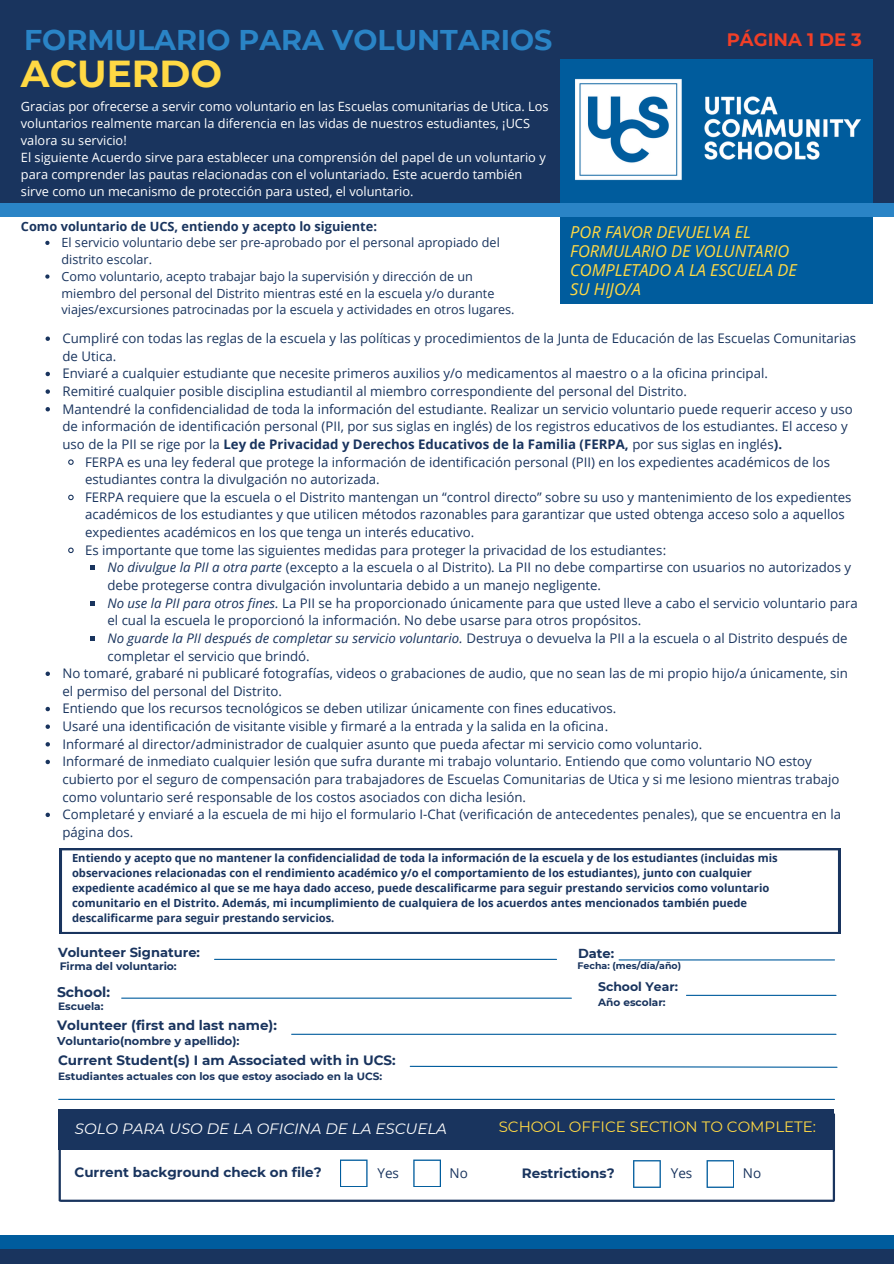
<style>
.page{position:relative;width:894px;height:1264px;background:#fff}
.page>*{position:absolute;margin:0;border:0;box-sizing:border-box;transform-origin:0 0}
.t1{font:700 37.5px "Montserrat";color:#ffd944}
.t2{font:700 28.5px "Montserrat";color:#2a84c6}
.t3{font:700 18px "Montserrat";color:#f23f27}
.t4{font:italic 16.5px/19px "Open Sans";color:#ffd944}
.t5{font:italic 15px "Montserrat";color:#fff}
.t6{font:15px "Montserrat";color:#ffd944}
.t7{font:700 13.95px "Montserrat";color:#19345e}
.t8{font:700 13.5px "Montserrat";color:#19345e}
.t9{font:13.5px "Open Sans";color:#19345e}
.t10{font:13.2px/17.7px "Open Sans";color:#19345e}
.t11{font:700 13.05px "Montserrat";color:#19345e}
.t12{font:12.75px/17.1px "Open Sans";color:#fff}
.t13{font:700 12.75px "Open Sans";color:#19345e}
.t14{font:12.6px/16.8px "Open Sans";color:#19345e}
.t15{font:700 12.45px "Montserrat";color:#19345e}
.t16{font:700 11.4px "Montserrat";color:#19345e}
.t17{font:700 11.25px/14.9px "Open Sans";color:#19345e}
.t18{font:700 10.8px "Montserrat";color:#19345e}
.t19{font:700 10.65px "Montserrat";color:#19345e}
.t20{font:700 10.5px "Montserrat";color:#19345e}
.t21{font:700 9.45px "Montserrat";color:#19345e}
.s1{font-weight:700}
.s2{font-style:italic}
</style>
<div class="page">
<div style="left:0;top:0;width:893px;height:215px;background:#19345e"></div>
<div style="left:559px;top:59px;width:313px;height:244px;background:#005c9d"></div>
<div style="left:0;top:1248px;width:893px;height:15px;background:#19345e"></div>
<div style="left:0;top:1234px;width:893px;height:14px;background:#005c9d"></div>
<img style="left:559px;top:59px;width:314px;height:144px">
<div style="left:0;top:203px;width:893px;height:14px;background:#2a84c6"></div>
<svg style="left:46px;top:336px;width:4px;height:5px"></svg>
<svg style="left:46px;top:372px;width:4px;height:4px"></svg>
<svg style="left:46px;top:389px;width:4px;height:5px"></svg>
<svg style="left:46px;top:407px;width:4px;height:4px"></svg>
<svg style="left:68px;top:459px;width:6px;height:6px"></svg>
<svg style="left:68px;top:494px;width:6px;height:7px"></svg>
<svg style="left:68px;top:547px;width:6px;height:7px"></svg>
<svg style="left:91px;top:565px;width:4px;height:5px"></svg>
<svg style="left:91px;top:601px;width:4px;height:4px"></svg>
<svg style="left:91px;top:636px;width:4px;height:4px"></svg>
<svg style="left:46px;top:671px;width:4px;height:5px"></svg>
<svg style="left:46px;top:707px;width:4px;height:4px"></svg>
<svg style="left:46px;top:724px;width:4px;height:5px"></svg>
<svg style="left:46px;top:742px;width:4px;height:4px"></svg>
<svg style="left:46px;top:759px;width:4px;height:5px"></svg>
<svg style="left:46px;top:812px;width:4px;height:5px"></svg>
<div style="left:59px;top:1108px;width:774px;height:41px;background:#19345e"></div>
<hr style="left:59px;top:1114px;width:2px;height:86px;background:#19345e">
<hr style="left:61px;top:1199px;width:772px;height:2px;background:#19345e">
<hr style="left:832px;top:1114px;width:2px;height:85px;background:#19345e">
<svg style="left:340px;top:1159px;width:27px;height:28px"></svg>
<svg style="left:413px;top:1159px;width:28px;height:28px"></svg>
<svg style="left:633px;top:1160px;width:27px;height:27px"></svg>
<svg style="left:706px;top:1160px;width:28px;height:27px"></svg>
<hr style="left:122px;top:997px;width:449px;height:1px;background:#005c9d">
<hr style="left:214px;top:958px;width:342px;height:1px;background:#005c9d">
<hr style="left:619px;top:959px;width:215px;height:1px;background:#005c9d">
<hr style="left:686px;top:994px;width:149px;height:1px;background:#005c9d">
<hr style="left:291px;top:1033px;width:544px;height:1px;background:#005c9d">
<svg style="left:409px;top:1065px;width:428px;height:3px"></svg>
<hr style="left:59px;top:1098px;width:775px;height:1px;background:#005c9d">
<svg style="left:60px;top:848px;width:779px;height:85px"></svg>
<svg style="left:45px;top:241px;width:4px;height:4px"></svg>
<svg style="left:45px;top:274px;width:4px;height:5px"></svg>
<p class="t2" style="left:24px;top:22px;width:529px">FORMULARIO PARA VOLUNTARIOS</p>
<p class="t1" style="left:21px;top:51px;width:203px">ACUERDO</p>
<p class="t12" style="left:21px;top:98px;width:529px">Gracias por ofrecerse a servir como voluntario en las Escuelas comunitarias de Utica. Los voluntarios realmente marcan la diferencia en las vidas de nuestros estudiantes, ¡UCS valora su servicio!</p>
<p class="t12" style="left:21px;top:149px;width:526px">El siguiente Acuerdo sirve para establecer una comprensión del papel de un voluntario y para comprender las pautas relacionadas con el voluntariado. Este acuerdo también sirve como un mecanismo de protección para usted, el voluntario.</p>
<p class="t13" style="left:21px;top:217px;width:357px">Como voluntario de UCS, entiendo y acepto lo siguiente:</p>
<p class="t14" style="left:61px;top:234px;width:439px">El servicio voluntario debe ser pre-aprobado por el personal apropiado del distrito escolar.</p>
<p class="t14" style="left:61px;top:267px;width:454px">Como voluntario, acepto trabajar bajo la supervisión y dirección de un miembro del personal del Distrito mientras esté en la escuela y/o durante viajes/excursiones patrocinadas por la escuela y actividades en otros lugares.</p>
<p class="t3" style="left:726px;top:28px;width:137px">PÁGINA 1 DE 3</p>
<p class="t4" style="left:570px;top:222px;width:228px">POR FAVOR DEVUELVA EL<br>FORMULARIO DE VOLUNTARIO<br>COMPLETADO A LA ESCUELA DE<br>SU HIJO/A</p>
<h3 class="t10" style="left:62px;top:329px;width:794px">Cumpliré con todas las reglas de la escuela y las políticas y procedimientos de la Junta de Educación de las Escuelas Comunitarias de Utica.</h3>
<p class="t10" style="left:62px;top:364px;width:706px">Enviaré a cualquier estudiante que necesite primeros auxilios y/o medicamentos al maestro o a la oficina principal.</p>
<h1 class="t10" style="left:62px;top:382px;width:625px">Remitiré cualquier posible disciplina estudiantil al miembro correspondiente del personal del Distrito.</h1>
<h4 class="t10" style="left:62px;top:399px;width:791px">Mantendré la confidencialidad de toda la información del estudiante. Realizar un servicio voluntario puede requerir acceso y uso de información de identificación personal (PII, por sus siglas en inglés) de los registros educativos de los estudiantes. El acceso y uso de la PII se rige por la <span class="s1">Ley de Privacidad y Derechos Educativos de la Familia (FERPA,</span> por sus siglas en inglés<span class="s1">).</span></h4>
<p class="t10" style="left:85px;top:452px;width:746px">FERPA es una ley federal que protege la información de identificación personal (PII) en los expedientes académicos de los estudiantes contra la divulgación no autorizada.</p>
<p class="t10" style="left:85px;top:488px;width:767px">FERPA requiere que la escuela o el Distrito mantengan un “control directo” sobre su uso y mantenimiento de los expedientes académicos de los estudiantes y que utilicen métodos razonables para garantizar que usted obtenga acceso solo a aquellos expedientes académicos en los que tenga un interés educativo.</p>
<p class="t10" style="left:85px;top:541px;width:582px">Es importante que tome las siguientes medidas para proteger la privacidad de los estudiantes:</p>
<p class="t10" style="left:107px;top:558px;width:745px"><span class="s2">No divulgue la PII a otra parte</span> (excepto a la escuela o al Distrito). La PII no debe compartirse con usuarios no autorizados y debe protegerse contra divulgación involuntaria debido a un manejo negligente.</p>
<p class="t10" style="left:107px;top:593px;width:751px"><span class="s2">No use la PII para otros fines.</span> La PII se ha proporcionado únicamente para que usted lleve a cabo el servicio voluntario para el cual la escuela le proporcionó la información. No debe usarse para otros propósitos.</p>
<p class="t10" style="left:107px;top:629px;width:741px"><span class="s2">No guarde la PII después de completar su servicio voluntario.</span> Destruya o devuelva la PII a la escuela o al Distrito después de completar el servicio que brindó.</p>
<p class="t10" style="left:62px;top:664px;width:786px">No tomaré, grabaré ni publicaré fotografías, videos o grabaciones de audio, que no sean las de mi propio hijo/a únicamente, sin el permiso del personal del Distrito.</p>
<p class="t10" style="left:62px;top:699px;width:555px">Entiendo que los recursos tecnológicos se deben utilizar únicamente con fines educativos.</p>
<p class="t10" style="left:62px;top:717px;width:547px">Usaré una identificación de visitante visible y firmaré a la entrada y la salida en la oficina.</p>
<p class="t10" style="left:62px;top:734px;width:641px">Informaré al director/administrador de cualquier asunto que pueda afectar mi servicio como voluntario.</p>
<p class="t10" style="left:62px;top:752px;width:778px">Informaré de inmediato cualquier lesión que sufra durante mi trabajo voluntario. Entiendo que como voluntario NO estoy cubierto por el seguro de compensación para trabajadores de Escuelas Comunitarias de Utica y si me lesiono mientras trabajo como voluntario seré responsable de los costos asociados con dicha lesión.</p>
<p class="t10" style="left:62px;top:805px;width:780px">Completaré y enviaré a la escuela de mi hijo el formulario I-Chat (verificación de antecedentes penales), que se encuentra en la página dos.</p>
<h5 class="t17" style="left:72px;top:850px;width:707px">Entiendo y acepto que no mantener la confidencialidad de toda la información de la escuela y de los estudiantes (incluidas mis observaciones relacionadas con el rendimiento académico y/o el comportamiento de los estudiantes), junto con cualquier expediente académico al que se me haya dado acceso, puede descalificarme para seguir prestando servicios como voluntario comunitario en el Distrito. Además, mi incumplimiento de cualquiera de los acuerdos antes mencionados también puede descalificarme para seguir prestando servicios.</h5>
<h5 class="t11" style="left:58px;top:944px;width:143px">Volunteer Signature:</h5>
<p class="t11" style="left:578px;top:944px;width:38px">Date:</p>
<p class="t15" style="left:598px;top:979px;width:81px">School Year:</p>
<p class="t18" style="left:60px;top:959px;width:118px">Firma del voluntario:</p>
<p class="t21" style="left:577px;top:960px;width:105px">Fecha: (mes/día/año)</p>
<p class="t20" style="left:598px;top:995px;width:69px">Año escolar:</p>
<p class="t7" style="left:57px;top:983px;width:55px">School:</p>
<p class="t8" style="left:57px;top:1016px;width:221px">Volunteer (first and last name):</p>
<p class="t8" style="left:58px;top:1051px;width:339px">Current Student(s) I am Associated with in UCS:</p>
<p class="t19" style="left:58px;top:999px;width:47px">Escuela:</p>
<p class="t16" style="left:57px;top:1033px;width:184px">Voluntario(nombre y apellido):</p>
<p class="t20" style="left:58px;top:1069px;width:325px">Estudiantes actuales con los que estoy asociado en la UCS:</p>
<p class="t5" style="left:75px;top:1119px;width:373px">SOLO PARA USO DE LA OFICINA DE LA ESCUELA</p>
<p class="t6" style="left:498px;top:1117px;width:319px">SCHOOL OFFICE SECTION TO COMPLETE:</p>
<p class="t8" style="left:74px;top:1164px;width:249px">Current background check on file?</p>
<p class="t9" style="left:377px;top:1163px;width:23px">Yes</p>
<p class="t9" style="left:449px;top:1163px;width:20px">No</p>
<h6 class="t8" style="left:522px;top:1164px;width:94px">Restrictions?</h6>
<p class="t9" style="left:670px;top:1163px;width:23px">Yes</p>
<p class="t9" style="left:742px;top:1163px;width:20px">No</p>
</div>
